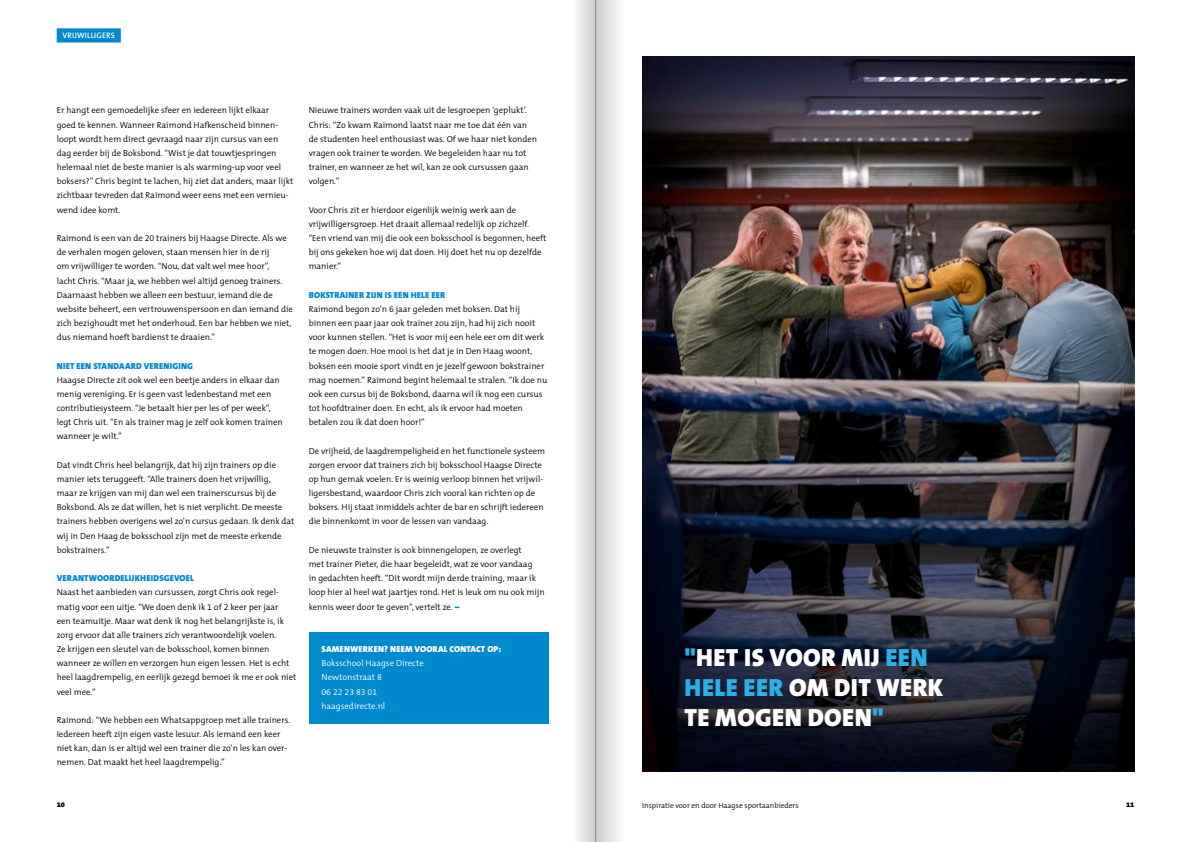
<style>
.page{position:relative;width:1191px;height:842px;background:#fff}
.page>*{position:absolute;margin:0;border:0;box-sizing:border-box;transform-origin:0 0}
.t1{font:900 25px/30px "The Mix B W9";letter-spacing:.015em;color:#fff}
.Broodtekst{font:300 8.8px/14.2px "The Mix B W4";color:#000}
.Tussenkop_8_75{font:900 8.8px "The Mix B W9";letter-spacing:.015em;color:#008ace}
.Kadertekst_-_arcerin{font:300 8.8px "The Mix B W4";color:#fff}
.Kaderkop_-_arcering{font:900 8.8px "The Sans B W9";letter-spacing:.015em;color:#fff}
.Broodtekst-2{font:600 8px "The Mix B W6";letter-spacing:.015em;color:#fff}
.t2{font:300 7.5px "The Mix B W4";color:#000}
.t3{font:900 7.5px "The Sans B W9";color:#000}
.s1{font-family:"The Mix B W9";font-weight:900;color:#008ace}
.s2{color:#2aafe6}
</style>
<div class="page">
<div style="left:309px;top:633px;width:240px;height:34px;background:#008ace"></div>
<div style="left:309px;top:661px;width:240px;height:34px;background:#008ace"></div>
<div style="left:309px;top:689px;width:240px;height:35px;background:#008ace"></div>
<img style="left:642px;top:57px;width:492px;height:249px">
<img style="left:642px;top:306px;width:492px;height:465px">
<svg style="left:57px;top:28px;width:64px;height:15px"></svg>
<div style="left:595px;top:0;width:30px;height:842px;background:linear-gradient(to right,#c8c8c8,#fdfdfd)"></div>
<svg style="left:577px;top:0;width:18px;height:842px"></svg>
<p class="Broodtekst-2" style="left:62px;top:31px;width:54px">VRIJWILLIGERS</p>
<p class="Broodtekst" style="left:57px;top:103px;width:238px">Er hangt een gemoedelijke sfeer en iedereen lijkt elkaar<br>goed te kennen. Wanneer Raimond Hafkenscheid binnen&shy;loopt wordt hem direct gevraagd naar zijn cursus van een dag eerder bij de Boksbond. “Wist je dat touwtjespringen helemaal niet de beste manier is als warming-up voor veel boksers?” Chris begint te lachen, hij ziet dat anders, maar lijkt zichtbaar tevreden dat Raimond weer eens met een vernieu&shy;wend idee komt.</p>
<p class="Broodtekst" style="left:57px;top:231px;width:238px">Raimond is een van de 20 trainers bij Haagse Directe. Als we de verhalen mogen geloven, staan mensen hier in de rij<br>om vrijwilliger te worden. “Nou, dat valt wel mee hoor”,<br>lacht Chris. “Maar ja, we hebben wel altijd genoeg trainers.<br>Daarnaast hebben we alleen een bestuur, iemand die de website beheert, een vertrouwenspersoon en dan iemand die zich bezighoudt met het onderhoud. Een bar hebben we niet, dus niemand hoeft bardienst te draaien.”</p>
<h3 class="Tussenkop_8_75" style="left:57px;top:360px;width:138px">NIET EEN STANDAARD VERENIGING</h3>
<p class="Broodtekst" style="left:57px;top:373px;width:228px">Haagse Directe zit ook wel een beetje anders in elkaar dan menig vereniging. Er is geen vast ledenbestand met een contributiesysteem. “Je betaalt hier per les of per week”, legt Chris uit. “En als trainer mag je zelf ook komen trainen wanneer je wilt.”</p>
<p class="Broodtekst" style="left:57px;top:458px;width:239px">Dat vindt Chris heel belangrijk, dat hij zijn trainers op die manier iets teruggeeft. “Alle trainers doen het vrijwillig,<br>maar ze krijgen van mij dan wel een trainerscursus bij de Boksbond. Als ze dat willen, het is niet verplicht. De meeste trainers hebben overigens wel zo’n cursus gedaan. Ik denk dat wij in Den Haag de boksschool zijn met de meeste erkende bokstrainers.”</p>
<h3 class="Tussenkop_8_75" style="left:57px;top:572px;width:139px">VERANTWOORDELIJKHEIDSGEVOEL</h3>
<p class="Broodtekst" style="left:57px;top:585px;width:241px">Naast het aanbieden van cursussen, zorgt Chris ook regel&shy;matig voor een uitje. “We doen denk ik 1 of 2 keer per jaar<br>een teamuitje. Maar wat denk ik nog het belangrijkste is, ik zorg ervoor dat alle trainers zich verantwoordelijk voelen.<br>Ze krijgen een sleutel van de boksschool, komen binnen wanneer ze willen en verzorgen hun eigen lessen. Het is echt heel laagdrempelig, en eerlijk gezegd bemoei ik me er ook niet veel mee.”</p>
<p class="Broodtekst" style="left:57px;top:713px;width:235px">Raimond: “We hebben een Whatsappgroep met alle trainers.<br>Iedereen heeft zijn eigen vaste lesuur. Als iemand een keer niet kan, dan is er altijd wel een trainer die zo’n les kan over&shy;nemen. Dat maakt het heel laagdrempelig.”</p>
<p class="Broodtekst" style="left:309px;top:103px;width:230px">Nieuwe trainers worden vaak uit de lesgroepen ‘geplukt’.<br>Chris: “Zo kwam Raimond laatst naar me toe dat één van de studenten heel enthousiast was. Of we haar niet konden vragen ook trainer te worden. We begeleiden haar nu tot trainer, en wanneer ze het wil, kan ze ook cursussen gaan volgen.”</p>
<p class="Broodtekst" style="left:309px;top:203px;width:239px">Voor Chris zit er hierdoor eigenlijk weinig werk aan de vrijwilligersgroep. Het draait allemaal redelijk op zichzelf. “Een vriend van mij die ook een boksschool is begonnen, heeft bij ons gekeken hoe wij dat doen. Hij doet het nu op dezelfde manier.”</p>
<h3 class="Tussenkop_8_75" style="left:309px;top:289px;width:138px">BOKSTRAINER ZIJN IS EEN HELE EER</h3>
<p class="Broodtekst" style="left:309px;top:302px;width:240px">Raimond begon zo’n 6 jaar geleden met boksen. Dat hij binnen een paar jaar ook trainer zou zijn, had hij zich nooit voor kunnen stellen. “Het is voor mij een hele eer om dit werk te mogen doen. Hoe mooi is het dat je in Den Haag woont, boksen een mooie sport vindt en je jezelf gewoon bokstrainer mag noemen.” Raimond begint helemaal te stralen. “Ik doe nu ook een cursus bij de Boksbond, daarna wil ik nog een cursus tot hoofdtrainer doen. En echt, als ik ervoor had moeten betalen zou ik dat doen hoor!”</p>
<p class="Broodtekst" style="left:309px;top:444px;width:238px">De vrijheid, de laagdrempeligheid en het functionele systeem zorgen ervoor dat trainers zich bij boksschool Haagse Directe op hun gemak voelen. Er is weinig verloop binnen het vrijwil&shy;ligersbestand, waardoor Chris zich vooral kan richten op de boksers. Hij staat inmiddels achter de bar en schrijft iedereen die binnenkomt in voor de lessen van vandaag.</p>
<p class="Broodtekst" style="left:309px;top:543px;width:237px">De nieuwste trainster is ook binnengelopen, ze overlegt<br>met trainer Pieter, die haar begeleidt, wat ze voor vandaag<br>in gedachten heeft. “Dit wordt mijn derde training, maar ik loop hier al heel wat jaartjes rond. Het is leuk om nu ook mijn kennis weer door te geven”, vertelt ze. <span class="s1">–</span></p>
<h3 class="Kaderkop_-_arcering" style="left:321px;top:643px;width:181px">SAMENWERKEN? NEEM VOORAL CONTACT OP:</h3>
<p class="Kadertekst_-_arcerin" style="left:321px;top:658px;width:104px">Boksschool Haagse Directe</p>
<p class="Kadertekst_-_arcerin" style="left:321px;top:672px;width:62px">Newtonstraat 8</p>
<p class="Kadertekst_-_arcerin" style="left:321px;top:686px;width:57px">06 22 23 83 01</p>
<p class="Kadertekst_-_arcerin" style="left:321px;top:700px;width:65px">haagsedirecte.nl</p>
<p class="t1" style="left:684px;top:643px;width:260px"><span class="s2">"</span>HET IS VOOR MIJ <span class="s2">EEN<br>HELE EER</span> OM DIT WERK<br>TE MOGEN DOEN<span class="s2">"</span></p>
<p class="t3" style="left:57px;top:800px;width:10px">10</p>
<p class="t2" style="left:642px;top:801px;width:158px">Inspiratie voor en door Haagse sportaanbieders</p>
<p class="t3" style="left:1126px;top:800px;width:10px">11</p>
</div>
